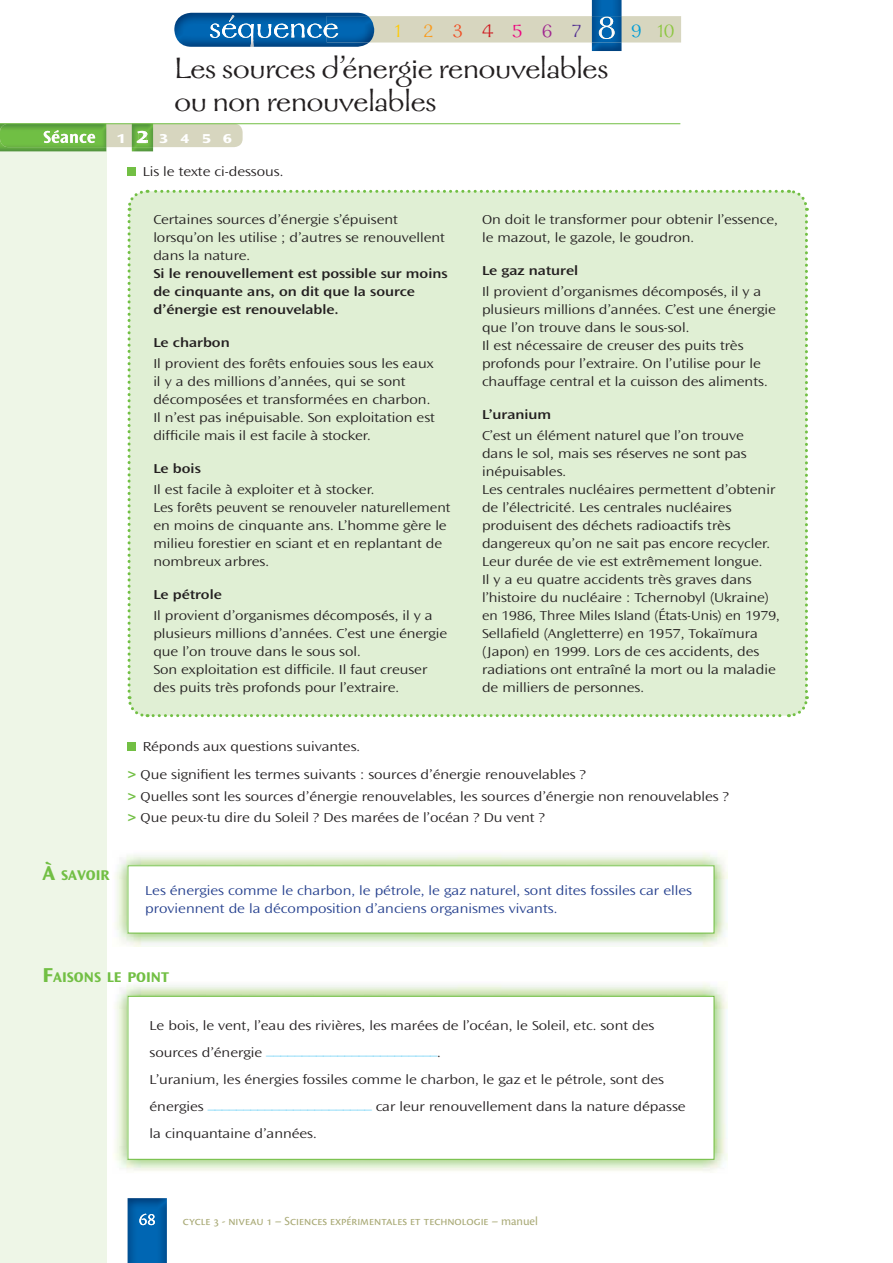
<style>
.page{position:relative;width:893px;height:1263px;background:#fff}
.page>*{position:absolute;margin:0;border:0;box-sizing:border-box;transform-origin:0 0}
.t1{font:33px/33px "Galahad Std";color:#231f20}
.t2{font:21px "Galahad Std";letter-spacing:.94em;color:#8cc63f}
.t3{font:700 semi-expanded 14.7px "Ocean Sans Std";color:#72bf44}
.t4{font:300 expanded 13.5px/18px "Ocean Sans Std";color:#231f20}
.t5{font:600 expanded 13.5px/18px "Ocean Sans Std";color:#231f20}
.t6{font:300 expanded 13.5px/18px "Ocean Sans Std";color:#25408e}
.t7{font:800 expanded 13.5px "Ocean Sans Std";letter-spacing:.91em;color:#fff}
.t8{font:12.75px "Cronos Pro";color:#aaab78}
.t9{font:300 expanded 7.5px "Ocean Sans Std";color:#00aeef}
.s1{color:#ffcb04}
.s2{color:#f99b1c}
.s3{color:#f04e23}
.s4{color:#ce171e}
.s5{color:#ed017e}
.s6{color:#9f248f}
.s7{color:#522e91}
.s8{color:#0066b3}
.s9{color:#009cd7}
.s10{font-size:21px}
.s11{font-weight:700;color:#72bf44}
</style>
<div class="page">
<img style="left:174px;top:13px;width:194px;height:34px">
<img style="left:238px;top:24px;width:16px;height:23px">
<img style="left:258px;top:24px;width:13px;height:14px">
<img style="left:274px;top:24px;width:15px;height:14px">
<img style="left:222px;top:24px;width:15px;height:14px">
<img style="left:210px;top:24px;width:10px;height:14px">
<img style="left:307px;top:24px;width:15px;height:14px">
<img style="left:291px;top:24px;width:14px;height:14px">
<svg style="left:225px;top:15px;width:9px;height:13px"></svg>
<img style="left:592px;top:0;width:29px;height:51px">
<svg style="left:324px;top:16px;width:357px;height:27px;background:#aec0bc"></svg>
<img style="left:128px;top:1198px;width:39px;height:65px">
<svg style="left:139px;top:1214px;width:16px;height:11px"></svg>
<div style="left:0;top:137px;width:106px;height:1126px;background:#eef6e7"></div>
<div style="left:0;top:124px;width:243px;height:23px;background:#d7d6bf;border-radius:9px"></div>
<img style="left:0;top:147px;width:106px;height:4px">
<img style="left:0;top:124px;width:106px;height:23px">
<svg style="left:44px;top:130px;width:51px;height:13px"></svg>
<img style="left:132px;top:147px;width:21px;height:4px">
<img style="left:132px;top:124px;width:21px;height:23px">
<svg style="left:137px;top:131px;width:11px;height:12px"></svg>
<hr style="left:0;top:123px;width:680px;height:1px;background:#72bf44">
<div style="left:128px;top:167px;width:8px;height:9px;background:#72bf44"></div>
<div style="left:127px;top:189px;width:682px;height:529px;background:#e0efd4"></div>
<div style="left:128px;top:742px;width:8px;height:9px;background:#72bf44"></div>
<img style="left:115px;top:853px;width:613px;height:94px">
<div style="left:128px;top:866px;width:586px;height:67px;background:#fff"></div>
<div style="left:128px;top:865px;width:586px;height:68px;border:1px solid #72bf44"></div>
<img style="left:114px;top:983px;width:614px;height:188px">
<div style="left:128px;top:996px;width:586px;height:163px;background:#fff"></div>
<div style="left:128px;top:996px;width:586px;height:164px;border:1px solid #72bf44"></div>
<h2 class="t2" style="left:395px;top:22px;width:281px"><span class="s1">1</span><span class="s2">2</span><span class="s3">3</span><span class="s4">4</span><span class="s5">5</span><span class="s6">6</span><span class="s7">7</span><span class="s8">8</span><span class="s9">9</span>10</h2>
<h1 class="t1" style="left:174px;top:53px;width:436px">Les sources d’énergie renouvelables ou non renouvelables</h1>
<p class="t7" style="left:117px;top:131px;width:117px">123456</p>
<p class="t4" style="left:143px;top:163px;width:142px">Lis le texte ci-dessous.</p>
<p class="t4" style="left:153px;top:211px;width:293px">Certaines sources d’énergie s’épuisent lorsqu’on les utilise ; d’autres se renouvellent dans la nature.</p>
<p class="t5" style="left:153px;top:265px;width:296px">Si le renouvellement est possible sur moins de cinquante ans, on dit que la source d’énergie est renouvelable.</p>
<p class="t5" style="left:153px;top:334px;width:78px">Le charbon</p>
<p class="t4" style="left:153px;top:355px;width:283px">Il provient des forêts enfouies sous les eaux il y a des millions d’années, qui se sont décomposées et transformées en charbon.<br>Il n’est pas inépuisable. Son exploitation est difficile mais il est facile à stocker.</p>
<p class="t5" style="left:153px;top:460px;width:49px">Le bois</p>
<p class="t4" style="left:153px;top:481px;width:299px">Il est facile à exploiter et à stocker.<br>Les forêts peuvent se renouveler naturellement en moins de cinquante ans. L’homme gère le milieu forestier en sciant et en replantant de nombreux arbres.</p>
<p class="t5" style="left:153px;top:586px;width:70px">Le pétrole</p>
<p class="t4" style="left:153px;top:607px;width:295px">Il provient d’organismes décomposés, il y a plusieurs millions d’années. C’est une énergie que l’on trouve dans le sous sol.<br>Son exploitation est difficile. Il faut creuser des puits très profonds pour l’extraire.</p>
<p class="t4" style="left:482px;top:211px;width:297px">On doit le transformer pour obtenir l’essence, le mazout, le gazole, le goudron.</p>
<p class="t5" style="left:482px;top:262px;width:98px">Le gaz naturel</p>
<p class="t4" style="left:482px;top:283px;width:295px">Il provient d’organismes décomposés, il y a plusieurs millions d’années. C’est une énergie que l’on trouve dans le sous-sol.<br>Il est nécessaire de creuser des puits très profonds pour l’extraire. On l’utilise pour le chauffage central et la cuisson des aliments.</p>
<p class="t5" style="left:482px;top:406px;width:71px">L’uranium</p>
<p class="t4" style="left:482px;top:427px;width:299px">C’est un élément naturel que l’on trouve<br>dans le sol, mais ses réserves ne sont pas inépuisables.<br>Les centrales nucléaires permettent d’obtenir de l’électricité. Les centrales nucléaires produisent des déchets radioactifs très dangereux qu’on ne sait pas encore recycler.<br>Leur durée de vie est extrêmement longue.<br>Il y a eu quatre accidents très graves dans l’histoire du nucléaire : Tchernobyl (Ukraine) en 1986, Three Miles Island (États-Unis) en 1979, Sellafield (Angletterre) en 1957, Tokaïmura (Japon) en 1999. Lors de ces accidents, des radiations ont entraîné la mort ou la maladie de milliers de personnes.</p>
<p class="t3" style="left:43px;top:867px;width:69px"><span class="s10">À</span> SAVOIR</p>
<p class="t4" style="left:128px;top:733px;width:460px;line-height:28px;text-indent:15px">Réponds aux questions suivantes.<br><span class="s11">&gt;</span> Que signifient les termes suivants : sources d’énergie renouvelables ?</p>
<p class="t4" style="left:128px;top:786px;width:603px;line-height:21.6px"><span class="s11">&gt;</span> Quelles sont les sources d’énergie renouvelables, les sources d’énergie non renouvelables ? <span class="s11">&gt;</span> Que peux-tu dire du Soleil ? Des marées de l’océan ? Du vent ?</p>
<p class="t6" style="left:145px;top:882px;width:548px">Les énergies comme le charbon, le pétrole, le gaz naturel, sont dites fossiles car elles proviennent de la décomposition d’anciens organismes vivants.</p>
<p class="t3" style="left:43px;top:968px;width:128px"><span class="s10">F</span>AISONS LE POINT</p>
<p class="t4" style="left:150px;top:1017px;width:506px">Le bois, le vent, l’eau des rivières, les marées de l’océan, le Soleil, etc. sont des</p>
<p class="t9" style="left:150px;top:1052px;width:293px"><sup>sources</sup> <sup>d’énergie</sup> ————————————————————————<sup>.</sup></p>
<p class="t4" style="left:150px;top:1066px;width:537px;line-height:27px">L’uranium, les énergies fossiles comme le charbon, le gaz et le pétrole, sont des énergies <sub>———————————————————————</sub> car leur renouvellement dans la nature dépasse la cinquantaine d’années.</p>
<p class="t8" style="left:183px;top:1213px;width:356px">cycle - niveau – Sciences expérimentales et technologie – manuel</p>
</div>
